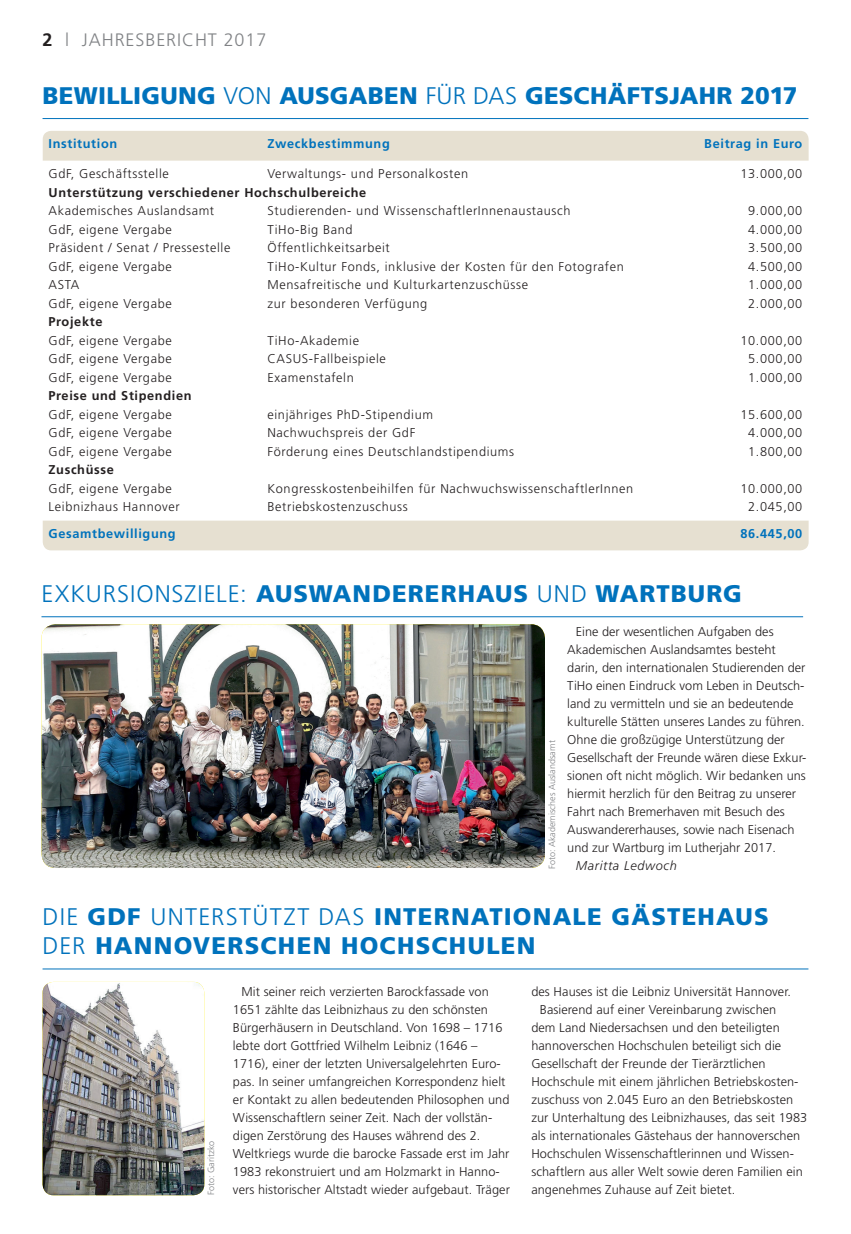
<style>
.page{position:relative;width:851px;height:1234px;background:#fff}
.page>*{position:absolute;margin:0;border:0;box-sizing:border-box;transform-origin:0 0}
.t1{font:900 24px/28.8px "Frutiger";letter-spacing:.04em;color:#0072bc}
.t2{font:900 24px "Frutiger";letter-spacing:.01em;color:#0072bc}
.t3{font:300 18px "Frutiger";letter-spacing:.05em;color:#808285}
.t4{font:300 12.75px/18px "Frutiger";letter-spacing:.005em;color:#231f20}
.t5{font:300 12.75px "Frutiger";letter-spacing:.05em;color:#231f20}
.t6{font:700 12.75px "Frutiger";letter-spacing:.05em;color:#231f20}
.t7{font:700 12.75px "Frutiger";letter-spacing:.05em;color:#0072bc}
.t8{font:italic 300 12.75px "Frutiger";letter-spacing:.05em;color:#231f20}
.t9{font:300 9px "Frutiger";color:#808285}
.s1{font-weight:700;color:#231f20}
.s2{font-weight:300}
</style>
<div class="page">
<div style="left:43px;top:520px;width:765px;height:30px;background:#e6e0d1"></div>
<div style="left:43px;top:131px;width:765px;height:30px;background:#e6e0d1"></div>
<hr style="left:43px;top:118px;width:765px;height:1px;background:#0072bc">
<hr style="left:41px;top:616px;width:762px;height:1px;background:#0072bc">
<hr style="left:43px;top:968px;width:765px;height:1px;background:#0072bc">
<img style="left:43px;top:981px;width:161px;height:213px">
<img style="left:41px;top:624px;width:504px;height:243px">
<h2 class="t3" style="left:43px;top:30px;width:225px"><span class="s1">2</span> l JAHRESBERICHT 2017</h2>
<h1 class="t2" style="left:43px;top:81px;width:756px">BEWILLIGUNG <span class="s2">VON</span> AUSGABEN <span class="s2">FÜR DAS</span> GESCHÄFTSJAHR 2017</h1>
<p class="t7" style="left:49px;top:136px;width:70px">Institution</p>
<p class="t7" style="left:267px;top:136px;width:124px">Zweckbestimmung</p>
<p class="t7" style="left:704px;top:136px;width:99px">Beitrag in Euro</p>
<p class="t5" style="left:49px;top:166px;width:122px">GdF, Geschäftsstelle</p>
<p class="t5" style="left:267px;top:166px;width:202px">Verwaltungs- und Personalkosten</p>
<p class="t4" style="left:740px;top:165px;width:63px">13.000,00</p>
<p class="t6" style="left:49px;top:184px;width:319px">Unterstützung verschiedener Hochschulbereiche</p>
<p class="t5" style="left:49px;top:203px;width:167px">Akademisches Auslandsamt</p>
<p class="t5" style="left:267px;top:203px;width:304px">Studierenden- und WissenschaftlerInnenaustausch</p>
<p class="t4" style="left:748px;top:201px;width:56px">9.000,00</p>
<p class="t5" style="left:49px;top:222px;width:125px">GdF, eigene Vergabe</p>
<p class="t5" style="left:267px;top:222px;width:87px">TiHo-Big Band</p>
<p class="t4" style="left:748px;top:220px;width:56px">4.000,00</p>
<p class="t5" style="left:49px;top:240px;width:183px">Präsident / Senat / Pressestelle</p>
<p class="t5" style="left:267px;top:240px;width:124px">Öffentlichkeitsarbeit</p>
<p class="t4" style="left:748px;top:238px;width:56px">3.500,00</p>
<p class="t5" style="left:49px;top:259px;width:125px">GdF, eigene Vergabe</p>
<p class="t5" style="left:267px;top:259px;width:358px">TiHo-Kultur Fonds, inklusive der Kosten für den Fotografen</p>
<p class="t4" style="left:748px;top:257px;width:56px">4.500,00</p>
<p class="t4" style="left:49px;top:275px;width:32px">ASTA</p>
<p class="t5" style="left:267px;top:277px;width:262px">Mensafreitische und Kulturkartenzuschüsse</p>
<p class="t4" style="left:748px;top:275px;width:56px">1.000,00</p>
<p class="t5" style="left:49px;top:296px;width:125px">GdF, eigene Vergabe</p>
<p class="t5" style="left:267px;top:296px;width:161px">zur besonderen Verfügung</p>
<p class="t4" style="left:748px;top:294px;width:56px">2.000,00</p>
<p class="t6" style="left:49px;top:314px;width:55px">Projekte</p>
<p class="t5" style="left:49px;top:333px;width:125px">GdF, eigene Vergabe</p>
<p class="t5" style="left:267px;top:333px;width:93px">TiHo-Akademie</p>
<p class="t4" style="left:740px;top:331px;width:63px">10.000,00</p>
<p class="t5" style="left:49px;top:351px;width:125px">GdF, eigene Vergabe</p>
<p class="t5" style="left:267px;top:351px;width:120px">CASUS-Fallbeispiele</p>
<p class="t4" style="left:748px;top:349px;width:56px">5.000,00</p>
<p class="t5" style="left:49px;top:370px;width:125px">GdF, eigene Vergabe</p>
<p class="t5" style="left:267px;top:370px;width:88px">Examenstafeln</p>
<p class="t4" style="left:748px;top:368px;width:56px">1.000,00</p>
<p class="t6" style="left:49px;top:388px;width:144px">Preise und Stipendien</p>
<p class="t5" style="left:49px;top:407px;width:125px">GdF, eigene Vergabe</p>
<p class="t5" style="left:267px;top:407px;width:167px">einjähriges PhD-Stipendium</p>
<p class="t4" style="left:740px;top:405px;width:63px">15.600,00</p>
<p class="t5" style="left:49px;top:425px;width:125px">GdF, eigene Vergabe</p>
<p class="t5" style="left:267px;top:425px;width:149px">Nachwuchspreis der GdF</p>
<p class="t4" style="left:748px;top:423px;width:56px">4.000,00</p>
<p class="t5" style="left:49px;top:444px;width:125px">GdF, eigene Vergabe</p>
<p class="t5" style="left:267px;top:444px;width:248px">Förderung eines Deutschlandstipendiums</p>
<p class="t4" style="left:748px;top:442px;width:56px">1.800,00</p>
<p class="t6" style="left:49px;top:462px;width:67px">Zuschüsse</p>
<p class="t5" style="left:49px;top:481px;width:125px">GdF, eigene Vergabe</p>
<p class="t5" style="left:267px;top:481px;width:367px">Kongresskostenbeihilfen für NachwuchswissenschaftlerInnen</p>
<p class="t4" style="left:740px;top:479px;width:63px">10.000,00</p>
<p class="t5" style="left:49px;top:499px;width:133px">Leibnizhaus Hannover</p>
<p class="t5" style="left:267px;top:499px;width:142px">Betriebskostenzuschuss</p>
<p class="t4" style="left:748px;top:497px;width:56px">2.045,00</p>
<p class="t7" style="left:49px;top:526px;width:129px">Gesamtbewilligung</p>
<p class="t7" style="left:740px;top:526px;width:63px">86.445,00</p>
<h1 class="t1" style="left:41px;top:578px;width:701px"><span class="s2">EXKURSIONSZIELE:</span> AUSWANDERERHAUS <span class="s2">UND</span> WARTBURG</h1>
<p class="t9" style="left:547px;top:868px;width:130px;rotate:-90deg">Foto: Akademisches Auslandsamt</p>
<p class="t4" style="left:567px;top:622px;width:240px;text-indent:9px">Eine der wesentlichen Aufgaben des Akademischen Auslandsamtes besteht darin, den internationalen Studierenden der TiHo einen Eindruck vom Leben in Deutsch&shy;land zu vermitteln und sie an bedeutende kulturelle Stätten unseres Landes zu führen.<br>Ohne die großzügige Unterstützung der Gesellschaft der Freunde wären diese Exkur&shy;sionen oft nicht möglich. Wir bedanken uns hiermit herzlich für den Beitrag zu unserer Fahrt nach Bremerhaven mit Besuch des Auswandererhauses, sowie nach Eisenach und zur Wartburg im Lutherjahr 2017.</p>
<p class="t8" style="left:575px;top:857px;width:103px">Maritta Ledwoch</p>
<h1 class="t1" style="left:43px;top:901px;width:727px"><span class="s2">DIE</span> GDF <span class="s2">UNTERSTÜTZT DAS</span> INTERNATIONALE GÄSTEHAUS<br><span class="s2">DER</span> HANNOVERSCHEN HOCHSCHULEN</h1>
<p class="t4" style="left:233px;top:982px;width:278px;text-indent:9px">Mit seiner reich verzierten Barockfassade von 1651 zählte das Leibnizhaus zu den schönsten Bürgerhäusern in Deutschland. Von 1698 – 1716 lebte dort Gottfried Wilhelm Leibniz (1646 – 1716), einer der letzten Universalgelehrten Euro&shy;pas. In seiner umfangreichen Korrespondenz hielt er Kontakt zu allen bedeutenden Philosophen und Wissenschaftlern seiner Zeit. Nach der vollstän&shy;digen Zerstörung des Hauses während des 2.<br>Weltkriegs wurde die barocke Fassade erst im Jahr 1983 rekonstruiert und am Holzmarkt in Hanno&shy;vers historischer Altstadt wieder aufgebaut. Träger</p>
<p class="t4" style="left:531px;top:982px;width:261px">des Hauses ist die Leibniz Universität Hannover.</p>
<p class="t4" style="left:539px;top:1000px;width:238px">Basierend auf einer Vereinbarung zwischen</p>
<p class="t4" style="left:531px;top:1018px;width:250px">dem Land Niedersachsen und den beteiligten</p>
<p class="t4" style="left:531px;top:1036px;width:251px">hannoverschen Hochschulen beteiligt sich die</p>
<p class="t4" style="left:531px;top:1054px;width:236px">Gesellschaft der Freunde der Tierärztlichen</p>
<p class="t4" style="left:531px;top:1072px;width:269px">Hochschule mit einem jährlichen Betriebskosten-</p>
<p class="t4" style="left:531px;top:1090px;width:263px">zuschuss von 2.045 Euro an den Betriebskosten</p>
<p class="t4" style="left:531px;top:1108px;width:277px">zur Unterhaltung des Leibnizhauses, das seit 1983</p>
<p class="t4" style="left:531px;top:1126px;width:270px">als internationales Gästehaus der hannoverschen</p>
<p class="t4" style="left:531px;top:1144px;width:264px">Hochschulen Wissenschaftlerinnen und Wissen-</p>
<p class="t4" style="left:531px;top:1162px;width:273px">schaftlern aus aller Welt sowie deren Familien ein</p>
<p class="t9" style="left:206px;top:1195px;width:56px;rotate:-90deg">Foto: Garitzko</p>
<p class="t4" style="left:531px;top:1180px;width:205px">angenehmes Zuhause auf Zeit bietet.</p>
</div>
